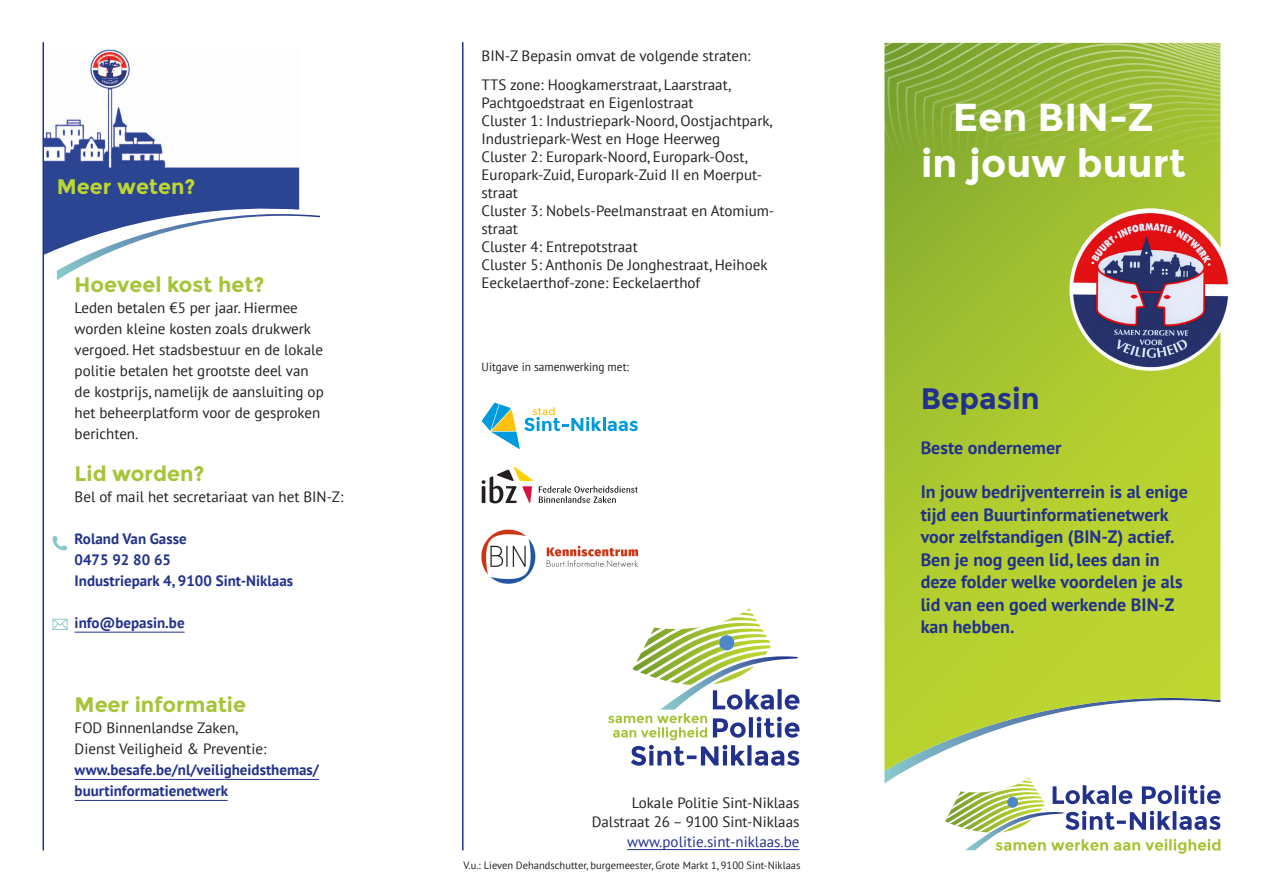
<style>
.page{position:relative;width:1263px;height:893px;background:#fff}
.page>*{position:absolute;margin:0;border:0;box-sizing:border-box;transform-origin:0 0}
.t1{font:700 39px "Montserrat";color:#fff}
.t2{font:700 29.7px "Montserrat";color:#22328c}
.t3{font:700 21px "Montserrat";color:#a6c439}
.t4{font:700 21px "Montserrat";color:#bed630}
.t5{font:700 18px/22.5px "PT Sans";color:#22328c}
.SN_BODY{font:15px/21px "PT Sans";color:#231f20}
.t6{font:700 15px/21px "PT Sans";color:#22328c}
.SN_BODY-2{font:15px "PT Sans";color:#22328c}
.SN_BODY-3{font:12px "PT Sans";color:#231f20;scale:.95 1}
.SN_BODY-4{font:10.5px "PT Sans";color:#231f20}
</style>
<div class="page">
<svg style="left:884px;top:156px;width:336px;height:529px;background:#acc831"></svg>
<svg style="left:884px;top:43px;width:336px;height:113px;background:#94b63c"></svg>
<svg style="left:884px;top:685px;width:336px;height:169px"></svg>
<img style="left:1069px;top:208px;width:163px;height:163px;border-radius:81px">
<hr style="left:43px;top:42px;width:1px;height:808px;background:#22328c">
<hr style="left:462px;top:42px;width:1px;height:808px;background:#22328c">
<img style="left:44px;top:49px;width:255px;height:206px">
<svg style="left:57px;top:204px;width:263px;height:76px"></svg>
<svg style="left:608px;top:608px;width:191px;height:158px"></svg>
<hr style="left:627px;top:849px;width:172px;height:1px;background:#22328c">
<svg style="left:482px;top:403px;width:156px;height:46px"></svg>
<svg style="left:482px;top:467px;width:156px;height:36px"></svg>
<img style="left:482px;top:529px;width:156px;height:55px">
<hr style="left:75px;top:632px;width:110px;height:1px;background:#22328c">
<hr style="left:75px;top:779px;width:244px;height:1px;background:#22328c">
<hr style="left:75px;top:800px;width:153px;height:1px;background:#22328c">
<svg style="left:52px;top:536px;width:15px;height:14px"></svg>
<svg style="left:53px;top:619px;width:15px;height:11px"></svg>
<p class="t4" style="left:57px;top:174px;width:140px">Meer weten?</p>
<p class="SN_BODY" style="left:482px;top:45px;width:270px">BIN-Z Bepasin omvat de volgende straten:</p>
<p class="SN_BODY" style="left:482px;top:75px;width:251px;line-height:18px">TTS zone: Hoogkamerstraat, Laarstraat,<br>Pachtgoedstraat en Eigenlostraat</p>
<p class="SN_BODY" style="left:482px;top:111px;width:292px;line-height:18px">Cluster 1: Industriepark-Noord, Oostjachtpark,<br>Industriepark-West en Hoge Heerweg</p>
<p class="SN_BODY" style="left:482px;top:147px;width:282px;line-height:18px">Cluster 2: Europark-Noord, Europark-Oost,<br>Europark-Zuid, Europark-Zuid II en Moerput&shy;straat</p>
<p class="SN_BODY" style="left:482px;top:201px;width:294px;line-height:18px">Cluster 3: Nobels-Peelmanstraat en Atomium&shy;straat</p>
<p class="SN_BODY" style="left:482px;top:236px;width:158px">Cluster 4: Entrepotstraat</p>
<p class="SN_BODY" style="left:482px;top:254px;width:287px">Cluster 5: Anthonis De Jonghestraat, Heihoek</p>
<p class="t3" style="left:75px;top:272px;width:191px">Hoeveel kost het?</p>
<p class="SN_BODY" style="left:482px;top:272px;width:220px">Eeckelaerthof-zone: Eeckelaerthof</p>
<p class="SN_BODY" style="left:75px;top:296px;width:251px">Leden betalen €5 per jaar. Hiermee worden kleine kosten zoals drukwerk vergoed. Het stadsbestuur en de lokale politie betalen het grootste deel van de kostprijs, namelijk de aansluiting op het beheerplatform voor de gesproken berichten.</p>
<p class="t3" style="left:75px;top:461px;width:131px">Lid worden?</p>
<p class="SN_BODY" style="left:75px;top:485px;width:270px">Bel of mail het secretariaat van het BIN-Z:</p>
<p class="t6" style="left:75px;top:528px;width:114px">Roland Van Gasse<br>0475 92 80 65</p>
<p class="t6" style="left:75px;top:570px;width:220px">Industriepark 4, 9100 Sint-Niklaas</p>
<p class="t6" style="left:75px;top:612px;width:111px">info@bepasin.be</p>
<p class="SN_BODY-3" style="left:482px;top:359px;width:157px">Uitgave in samenwerking met:</p>
<p class="t3" style="left:75px;top:692px;width:173px">Meer informatie</p>
<p class="SN_BODY" style="left:75px;top:717px;width:193px">FOD Binnenlandse Zaken,<br>Dienst Veiligheid &amp; Preventie:</p>
<p class="t6" style="left:75px;top:759px;width:246px">www.besafe.be/nl/veiligheidsthemas/ buurtinformatienetwerk</p>
<p class="SN_BODY" style="left:632px;top:791px;width:169px">Lokale Politie Sint-Niklaas</p>
<p class="SN_BODY" style="left:592px;top:811px;width:209px">Dalstraat 26 – 9100 Sint-Niklaas</p>
<p class="SN_BODY-2" style="left:627px;top:832px;width:174px">www.politie.sint-niklaas.be</p>
<p class="SN_BODY-4" style="left:463px;top:859px;width:339px">V.u.: Lieven Dehandschutter, burgemeester, Grote Markt 1, 9100 Sint-Niklaas</p>
<p class="t1" style="left:953px;top:94px;width:203px">Een BIN-Z</p>
<p class="t1" style="left:921px;top:141px;width:266px">in jouw buurt</p>
<p class="t2" style="left:921px;top:381px;width:121px">Bepasin</p>
<p class="t5" style="left:921px;top:436px;width:142px">Beste ondernemer</p>
<p class="t5" style="left:921px;top:480px;width:269px">In jouw bedrijventerrein is al enige tijd een Buurtinformatienetwerk voor zelfstandigen (BIN-Z) actief.<br>Ben je nog geen lid, lees dan in deze folder welke voordelen je als lid van een goed werkende BIN-Z kan hebben.</p>
</div>
